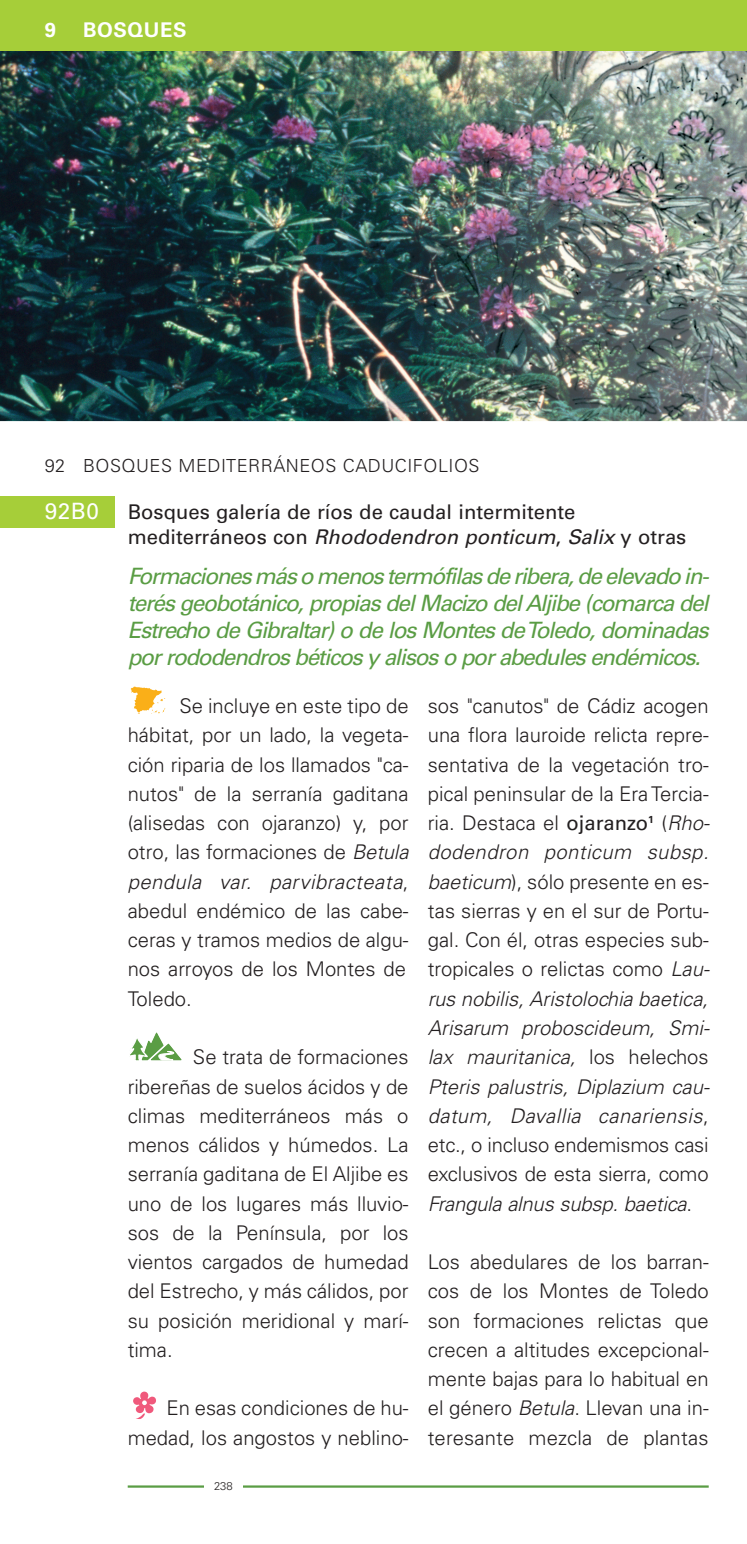
<style>
.page{position:relative;width:747px;height:1544px;background:#fff}
.page>*{position:absolute;margin:0;border:0;box-sizing:border-box;transform-origin:0 0}
.t1{font:italic 22.5px/27px "Univers";color:#5a9d44;text-align:justify}
.t2{font:22.5px "Univers";color:#fff}
.t3{font:300 20.25px/29.2px "Univers";color:#231f20}
.t4{font:20.25px/24.8px "Univers";color:#231f20}
.t5{font:700 20.25px "Univers";letter-spacing:.03em;color:#fff}
.t6{font:300 18px "Univers";letter-spacing:.03em;color:#231f20}
.t7{font:300 11.25px "Univers";color:#231f20}
.s1{font-style:italic}
.s2{font-weight:400}
</style>
<div class="page">
<img style="left:0;top:0;width:746px;height:1488px">
<p class="t5" style="left:45px;top:23px;width:13px">9</p>
<p class="t5" style="left:83px;top:23px;width:105px">BOSQUES</p>
<p class="t6" style="left:45px;top:459px;width:436px">92 BOSQUES MEDITERRÁNEOS CADUCIFOLIOS</p>
<p class="t2" style="left:45px;top:503px;width:56px">92B0</p>
<p class="t4" style="left:128px;top:502px;width:560px">Bosques galería de ríos de caudal intermitente<br>m e d i t e r rá n e o s co n <span class="s1">Rhododendron ponticum</span>, <span class="s1">Salix</span> y ot ra s</p>
<p class="t1" style="left:128px;top:564px;width:586px">Formacionesmáso menostermófilasde ribera,de elevado in&shy;terésgeobotánico,propiasdelMacizo delAljibe (comarca del Estrecho de Gibraltar)o de losMontesde Toledo,dominadas porrododendrosbéticosy alisoso porabedulesendémicos.</p>
<p class="t3" style="left:128px;top:693px;width:286px;text-indent:52px">Se incluye en este tipo de hábitat, por un lado, la vegeta&shy;ción riparia de los llamados "ca&shy;nutos" de la serranía gaditana (alisedas con ojaranzo) y, por otro, las formaciones de <span class="s1">Betula pendula var. parvibracteata</span>, abedul endémico de las cabe&shy;ceras y tramos medios de algu&shy;nos arroyos de los Montes de<br>Toledo.</p>
<p class="t3" style="left:128px;top:1044px;width:282px;text-align:justify;text-indent:65px">Se trata de formaciones ribereñas de suelos ácidos y de climas mediterráneos más o menos cálidos y húmedos. La serranía gaditana de El Aljibe es uno de los lugares más lluvio&shy;sos de la Península, por los vientos cargados de humedad del Estrecho, y más cálidos, por su posición meridional y marí&shy;tima.</p>
<p class="t3" style="left:128px;top:1395px;width:282px;text-align:right">En esas condiciones de hu&shy;medad, los angostos y neblino-</p>
<p class="t7" style="left:214px;top:1482px;width:20px">238</p>
<p class="t3" style="left:427px;top:693px;width:286px">sos "canutos" de Cádiz acogen una flora lauroide relicta repre&shy;sentativa de la vegetación tro&shy;pical peninsular de la Era Tercia&shy;ria. Destaca el <span class="s2">ojaranzo</span><sup>1</sup> (<span class="s1">Rho&shy;dodendron ponticum subsp. baeticum</span>), sólo presente en es&shy;tas sierras y en el sur de Portu&shy;gal. Con él, otras especies sub&shy;tropicales o relictas como <span class="s1">Lau&shy;rus nobilis,Aristolochia baetica,<br>Arisarum proboscideum, Smi&shy;lax mauritanica,</span> l o s h e l e ch o s<br><span class="s1">Pteris palustris, Diplazium cau&shy;datum, Davallia canariensis</span>, etc., o incluso endemismos casi exclusivos de esta sierra, como<br><span class="s1">Frangula alnus subsp. baetica</span>.</p>
<p class="t3" style="left:427px;top:1249px;width:282px;text-align:justify">Los abedulares de los barran&shy;cos de los Montes de Toledo son formaciones relictas que crecen a altitudes excepcional&shy;mente bajas para lo habitual en el género <span class="s1">Betula</span>. Llevan una in&shy;teresante mezcla de plantas</p>
</div>
